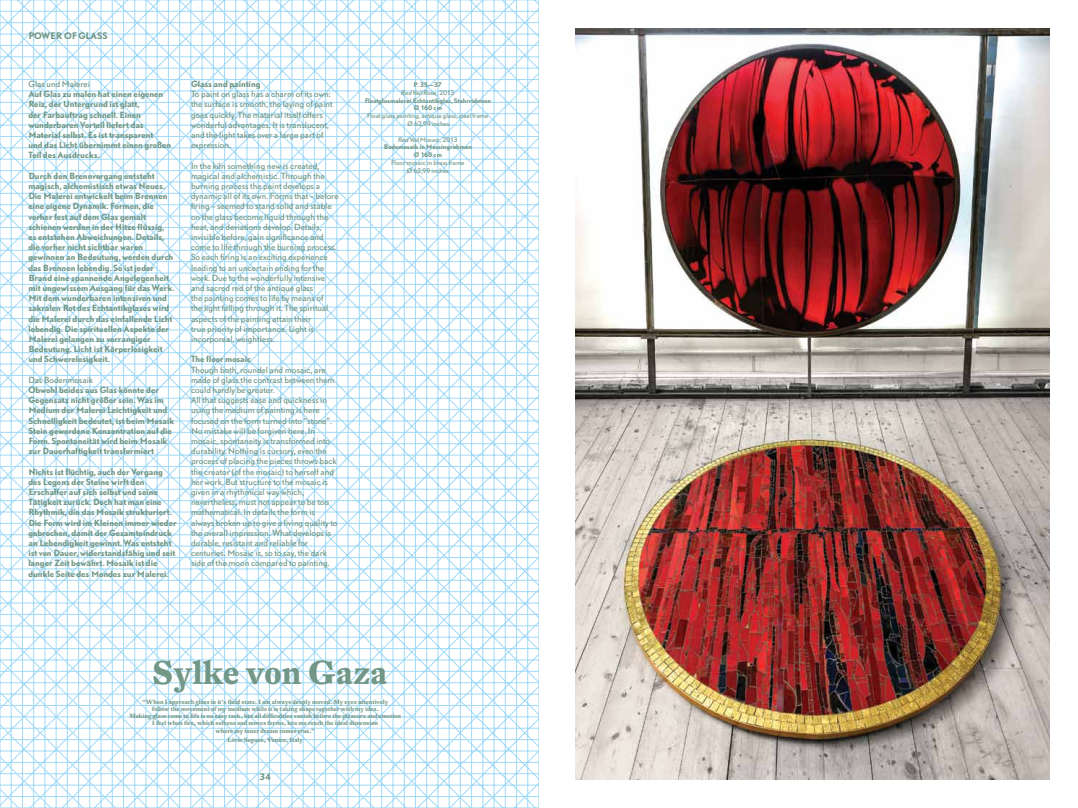
<style>
.page{position:relative;width:1078px;height:808px;background:#fff}
.page>*{position:absolute;margin:0;border:0;box-sizing:border-box;transform-origin:0 0}
.t1{font:700 32.5px "DTL Fleischmann T";color:#729786}
.t2{font:700 8.5px "DTL Nobel T";letter-spacing:-.01em;color:#729786}
.t3{font:8px/10.2px "DTL Nobel T";letter-spacing:-.005em;color:#729786}
.t4{font:700 8px/10.2px "DTL Nobel T";color:#729786}
.t5{font:700 6px/7.2px "DTL Fleischmann T";color:#729786;text-align:center}
.t6{font:700 6px/7.8px "DTL Nobel T";letter-spacing:-.005em;color:#729786;text-align:center}
.t7{font:6px/7.8px "DTL Nobel T";letter-spacing:-.01em;color:#729786;text-align:center}
.s1{font-weight:400;font-style:italic}
.s2{font-weight:400}
</style>
<div class="page">
<svg style="left:0;top:0;width:539px;height:808px"></svg>
<svg style="left:0;top:242px;width:461px;height:566px"></svg>
<img style="left:575px;top:28px;width:473px;height:752px">
<p class="t2" style="left:28px;top:30px;width:81px">Power of glass</p>
<p class="t3" style="left:28px;top:79px;width:63px">Glas und Malerei</p>
<p class="t4" style="left:28px;top:89px;width:144px">Auf Glas zu malen hat einen eigenen<br>Reiz, der Untergrund ist glatt,<br>der Farbauftrag schnell. E inen wunderbaren Vorteil liefert das<br>Material selbst. Es ist transparent<br>und das Licht übernimmt einen großen<br>Teil des Ausdrucks.</p>
<p class="t4" style="left:28px;top:170px;width:147px">Durch den Brennvorgang entsteht magisch, alchemistisch etwas Neues.<br>Die Malerei entwickelt beim Brennen eine eigene Dynamik. Formen, die vorher fest auf dem Glas gemalt schienen werden in der Hitze flüssig, es entstehen Abweichungen. Details, die vorher nicht sichtbar waren gewinnen an Bedeutung, werden durch das Brennen lebendig. So ist jeder Brand eine spannende Angelegenheit mit ungewissem Ausgang für das Werk.<br>Mit dem wunderbaren intensiven und sakralen Rot des Echtantikglases wird die Malerei durch das einfallende Licht lebendig. Die spirituellen Aspekte der Malerei gelangen zu vorrangiger Bedeutung. Licht ist Körperlosigkeit und Schwerelosigkeit.</p>
<p class="t3" style="left:28px;top:374px;width:66px">Das Bodenmosaik</p>
<p class="t4" style="left:28px;top:385px;width:147px">Obwohl beides aus Glas könnte der Gegensatz nicht größer sein. Was im Medium der Malerei Leichtigkeit und Schnelligkeit bedeutet, ist beim Mosaik Stein gewordene Konzentration auf die Form. Spontaneität wird beim Mosaik zur Dauerhaftigkeit transformiert</p>
<p class="t4" style="left:28px;top:466px;width:150px">Nichts ist flüchtig, auch der Vorgang des Legens der Steine wirft den<br>E rschaffer auf sich selbst und seine Tätigkeit zurück. Doch hat man eine Rhythmik, die das Mosaik strukturiert.<br>Die Form wird im Kleinen immer wieder gebrochen, damit der Gesamteindruck an Lebendigkeit gewinnt. Was entsteht ist von Dauer, widerstandsfähig und seit langer Zeit bewährt. Mosaik ist die dunkle Seite des Mondes zur Malerei.</p>
<p class="t4" style="left:191px;top:79px;width:71px">Glass and painting</p>
<p class="t3" style="left:191px;top:89px;width:143px">To paint on glass has a charm of its own: the surface is smooth, the laying of paint goes quickly. The material itself offers wonderful advantages. It is translucent, and the light takes over a large part of expression.</p>
<p class="t3" style="left:191px;top:160px;width:149px">In the kiln something new is created, magical and alchemistic. Through the burning process the paint develops a dynamic all of its own. Forms that – before firing – seemed to stand solid and stable on the glass become liquid through the heat, and deviations develop. Details, invisible before, gain significance and come to life through the burning process.<br>So each firing is an exciting experience leading to an uncertain ending for the work. Due to the wonderfully intensive and sacred red of the antique glass<br>the painting comes to life by means of<br>the light falling through it. The spiritual aspects of the painting attain their<br>true priority of importance. Light is incorporeal, weightless.</p>
<p class="t4" style="left:191px;top:354px;width:62px">The floor mosaic</p>
<p class="t3" style="left:191px;top:364px;width:148px">Though both, roundel and mosaic, are made of glass the contrast between them could hardly be greater.<br>All that suggests ease and quickness in using the medium of painting is here focused on the form turned into “stone”.<br>No mistake will be forgiven here. In mosaic, spontaneity is transformed into durability. Nothing is cursory, even the process of placing the pieces throws back the creator (of the mosaic) to herself and her work. But structure to the mosaic is given in a rhythmical way which, nevertheless, must not appear to be too mathematical. In details the form is always broken up to give a living quality to the overall impression. What develops is durable, resistant and reliable for centuries. Mosaic is, so to say, the dark side of the moon compared to painting.</p>
<p class="t6" style="left:364px;top:81px;width:128px">P. 35—37<br><span class="s1">Red Veil Rose</span><span class="s2">, 2013<br></span>Floatglasmalerei Echtantikglas, Stahrrahmen<br>Ø 160 cm</p>
<p class="t7" style="left:367px;top:112px;width:123px">Float glass painting, antique glass, steel frame<br>Ø 62,99 inches</p>
<p class="t6" style="left:384px;top:135px;width:90px"><span class="s1">Red Veil Mosaic</span><span class="s2">, 2013<br></span>Bodemosaik in Messingrahmen<br>Ø 160 cm</p>
<p class="t7" style="left:391px;top:159px;width:75px">Floor mosaic in brass frame<br>Ø 62,99 inches</p>
<h1 class="t1" style="left:152px;top:652px;width:237px">Sylke von Gaza</h1>
<p class="t5" style="left:129px;top:698px;width:273px">“When I approach glass in it’s fluid state. I am always deeply moved. My eyes attentively<br>follow the movement of my medium while it is taking shape together with my idea.<br>Making glass come to life is no easy task, but all difficulties vanish before the pleasure and emotion I feel when fire, which softens and moves forms, lets me reach the ideal dimension<br>where my inner dream comes true.”</p>
<p class="t5" style="left:227px;top:736px;width:77px">Livio Seguso, Venice, Italy</p>
<p class="t2" style="left:259px;top:770px;width:13px">34</p>
</div>
